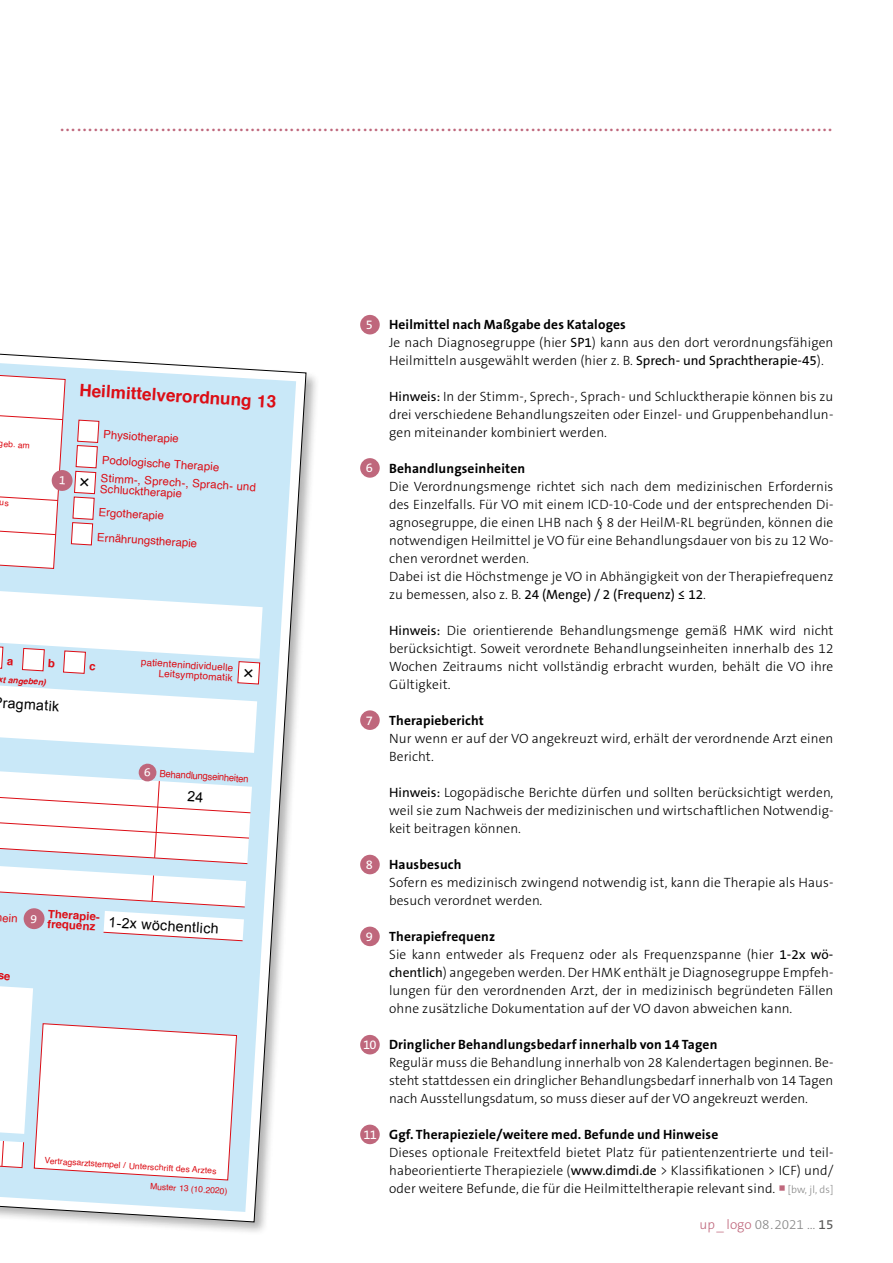
<style>
.page{position:relative;width:893px;height:1263px;background:#fff}
.page>*{position:absolute;margin:0;border:0;box-sizing:border-box;transform-origin:0 0}
.t1{font:300 27px "The Sans B W3";color:#bf677c}
.t2{font:700 17.1px "Helvetica";color:#dc0d15}
.t3{font:14.25px "Arial";color:#000}
.t4{font:300 13.5px/18px "The Sans B W3";letter-spacing:.01em;color:#000;text-align:justify}
.t5{font:700 13.5px "The Sans B W7";letter-spacing:.01em;color:#000}
.t6{font:13.5px "The Sans B W5 Plain";color:#000}
.t7{font:300 13.5px "The Sans B W3";color:#878787}
.t8{font:12.9px "The Sans B W5 Plain";color:#fff}
.t9{font:11.4px/17.7px "Helvetica";color:#dc0d15}
.t10{font:700 11.4px/10.1px "Helvetica";color:#dc0d15}
.t11{font:10.05px/9.9px "Helvetica";color:#dc0d15;text-align:right}
.t12{font:10.05px "Helvetica";color:#dc0d15;scale:.94 1}
.t13{font:8.55px "Helvetica";color:#dc0d15}
.t14{font:italic 700 8.55px "Helvetica";color:#dc0d15}
.s1{font-family:"The Sans B W5 Plain";font-weight:400}
.s2{font-family:"The Sans B W3";font-weight:300}
.s3{color:#bf677c}
.s4{font-size:10.5px;color:#878787}
.s5{font-family:"The Sans B W5 Plain";font-weight:400;color:#575756}
</style>
<div class="page">
<div style="left:0;top:334px;width:320px;height:902px;background:#000;opacity:.3"></div>
<svg style="left:0;top:336px;width:306px;height:886px"></svg>
<div style="left:360px;top:315px;width:20px;height:19px;background:#bf677c;border-radius:50%"></div>
<div style="left:360px;top:458px;width:20px;height:20px;background:#bf677c;border-radius:50%"></div>
<div style="left:360px;top:710px;width:20px;height:20px;background:#bf677c;border-radius:50%"></div>
<div style="left:360px;top:855px;width:20px;height:19px;background:#bf677c;border-radius:50%"></div>
<div style="left:360px;top:927px;width:20px;height:19px;background:#bf677c;border-radius:50%"></div>
<div style="left:360px;top:1035px;width:20px;height:19px;background:#bf677c;border-radius:50%"></div>
<div style="left:360px;top:1124px;width:20px;height:20px;background:#bf677c;border-radius:50%"></div>
<svg style="left:0;top:973px;width:10px;height:7px"></svg>
<svg style="left:0;top:591px;width:263px;height:162px"></svg>
<svg style="left:0;top:768px;width:252px;height:174px"></svg>
<svg style="left:0;top:363px;width:99px;height:206px"></svg>
<h1 class="t1" style="left:60px;top:104px;width:775px">..........................................................................................................................................</h1>
<p class="t13" style="left:-1px;top:437px;width:32px;rotate:4deg">geb. am</p>
<p class="t2" style="left:80px;top:375px;width:199px;rotate:4deg">Heilmittelverordnung 13</p>
<p class="t9" style="left:104px;top:425px;width:77px;rotate:4deg">Physiotherapie</p>
<p class="t9" style="left:103px;top:451px;width:157px;rotate:4deg">Podologische Therapie<br>Stimm-, Sprech-, Sprach- und</p>
<p class="t9" style="left:101px;top:480px;width:83px;rotate:4deg">Schlucktherapie</p>
<p class="t9" style="left:99px;top:503px;width:67px;rotate:4deg">Ergotherapie</p>
<p class="t9" style="left:98px;top:528px;width:102px;rotate:4deg">Ernährungstherapie</p>
<p class="t14" style="left:-2px;top:672px;width:50px;rotate:4deg">xt angeben)</p>
<p class="t3" style="left:3px;top:693px;width:58px;rotate:4deg">ragmatik</p>
<p class="t11" style="left:141px;top:657px;width:94px;rotate:4deg">patientenindividuelle<br>Leitsymptomatik</p>
<p class="t12" style="left:160px;top:765px;width:96px;rotate:4deg">Behandlungseinheiten</p>
<p class="t10" style="left:48px;top:908px;width:55px;rotate:4deg">Therapie&shy;frequenz</p>
<p class="t3" style="left:109px;top:912px;width:112px;rotate:4deg">1-2x wöchentlich</p>
<p class="t13" style="left:45px;top:1153px;width:174px;rotate:4deg">Vertragsarztstempel / Unterschrift des Arztes</p>
<p class="t13" style="left:151px;top:1179px;width:79px;rotate:4deg">Muster 13 (10.2020)</p>
<p class="t8" style="left:366px;top:316px;width:9px">5</p>
<p class="t8" style="left:366px;top:460px;width:9px">6</p>
<p class="t8" style="left:366px;top:712px;width:9px">7</p>
<p class="t8" style="left:366px;top:856px;width:9px">8</p>
<p class="t8" style="left:366px;top:928px;width:9px">9</p>
<p class="t8" style="left:363px;top:1036px;width:15px">10</p>
<p class="t8" style="left:363px;top:1126px;width:15px">11</p>
<p class="t5" style="left:389px;top:316px;width:238px">Heilmittel nach Maßgabe des Kataloges</p>
<p class="t4" style="left:389px;top:333px;width:446px">Je nach Diagnosegruppe (hier <span class="s1">SP1</span>) kann aus den dort verordnungsfähigen<br>Heilmitteln ausgewählt werden (hier z. B. <span class="s1">Sprech- und Sprachtherapie-45</span>).</p>
<p class="t4" style="left:389px;top:387px;width:446px"><span class="s1">Hinweis:</span> In der Stimm-, Sprech-, Sprach- und Schlucktherapie können bis zu drei verschiedene Behandlungszeiten oder Einzel- und Gruppenbehandlun&shy;gen miteinander kombiniert werden.</p>
<p class="t5" style="left:389px;top:460px;width:138px">Behandlungseinheiten</p>
<p class="t4" style="left:389px;top:477px;width:446px;text-align:left">Die Verordnungsmenge richtet sich nach dem medizinischen Erfordernis des Einzelfalls. Für VO mit einem ICD-10-Code und der entsprechenden Di&shy;agnosegruppe, die einen LHB nach § 8 der HeilM-RL begründen, können die notwendigen Heilmittel je VO für eine Behandlungsdauer von bis zu 12 Wo&shy;chen verordnet werden.<br>Dabei ist die Höchstmenge je VO in Abhängigkeit von der Therapiefrequenz</p>
<p class="t6" style="left:389px;top:586px;width:318px"><span class="s2">zu bemessen, also z. B.</span> 24 (Menge) / 2 (Frequenz) ≤ 12<span class="s2">.</span></p>
<p class="t4" style="left:389px;top:621px;width:446px"><span class="s1">Hinweis:</span> Die orientierende Behandlungsmenge gemäß HMK wird nicht berücksichtigt. Soweit verordnete Behandlungseinheiten innerhalb des 12<br>Wochen Zeitraums nicht vollständig erbracht wurden, behält die VO ihre Gültigkeit.</p>
<p class="t5" style="left:389px;top:712px;width:96px">Therapiebericht</p>
<p class="t4" style="left:389px;top:729px;width:446px">Nur wenn er auf der VO angekreuzt wird, erhält der verordnende Arzt einen<br>Bericht.</p>
<p class="t4" style="left:389px;top:783px;width:446px"><span class="s1">Hinweis:</span> Logopädische Berichte dürfen und sollten berücksichtigt werden, weil sie zum Nachweis der medizinischen und wirtschaftlichen Notwendig&shy;keit beitragen können.</p>
<p class="t5" style="left:389px;top:856px;width:74px">Hausbesuch</p>
<p class="t4" style="left:389px;top:873px;width:446px">Sofern es medizinisch zwingend notwendig ist, kann die Therapie als Haus&shy;besuch verordnet werden.</p>
<p class="t5" style="left:389px;top:928px;width:108px">Therapiefrequenz</p>
<p class="t4" style="left:389px;top:945px;width:446px">Sie kann entweder als Frequenz oder als Frequenzspanne (hier <span class="s1">1-2x wö&shy;chentlich</span>) angegeben werden. Der HMK enthält je Diagnosegruppe Empfeh&shy;lungen für den verordnenden Arzt, der in medizinisch begründeten Fällen ohne zusätzliche Dokumentation auf der VO davon abweichen kann.</p>
<p class="t5" style="left:389px;top:1036px;width:330px">Dringlicher Behandlungsbedarf innerhalb von 14 Tagen</p>
<p class="t4" style="left:389px;top:1053px;width:446px">Regulär muss die Behandlung innerhalb von 28 Kalendertagen beginnen. Be&shy;steht stattdessen ein dringlicher Behandlungsbedarf innerhalb von 14 Tagen nach Ausstellungsdatum, so muss dieser auf der VO angekreuzt werden.</p>
<p class="t5" style="left:389px;top:1126px;width:331px">Ggf. Therapieziele/weitere med. Befunde und Hinweise</p>
<p class="t4" style="left:389px;top:1143px;width:446px">Dieses optionale Freitextfeld bietet Platz für patientenzentrierte und teil&shy;habeorientierte Therapieziele (<span class="s1">www.dimdi.de</span> &gt; Klassifikationen &gt; ICF) und/ oder weitere Befunde, die für die Heilmitteltherapie relevant sind. <span class="s3">○</span> <span class="s4">[bw, jl, ds]</span></p>
<p class="t7" style="left:699px;top:1216px;width:135px"><span class="s3">up _ logo</span> 08.2021 ... <span class="s5">15</span></p>
</div>
